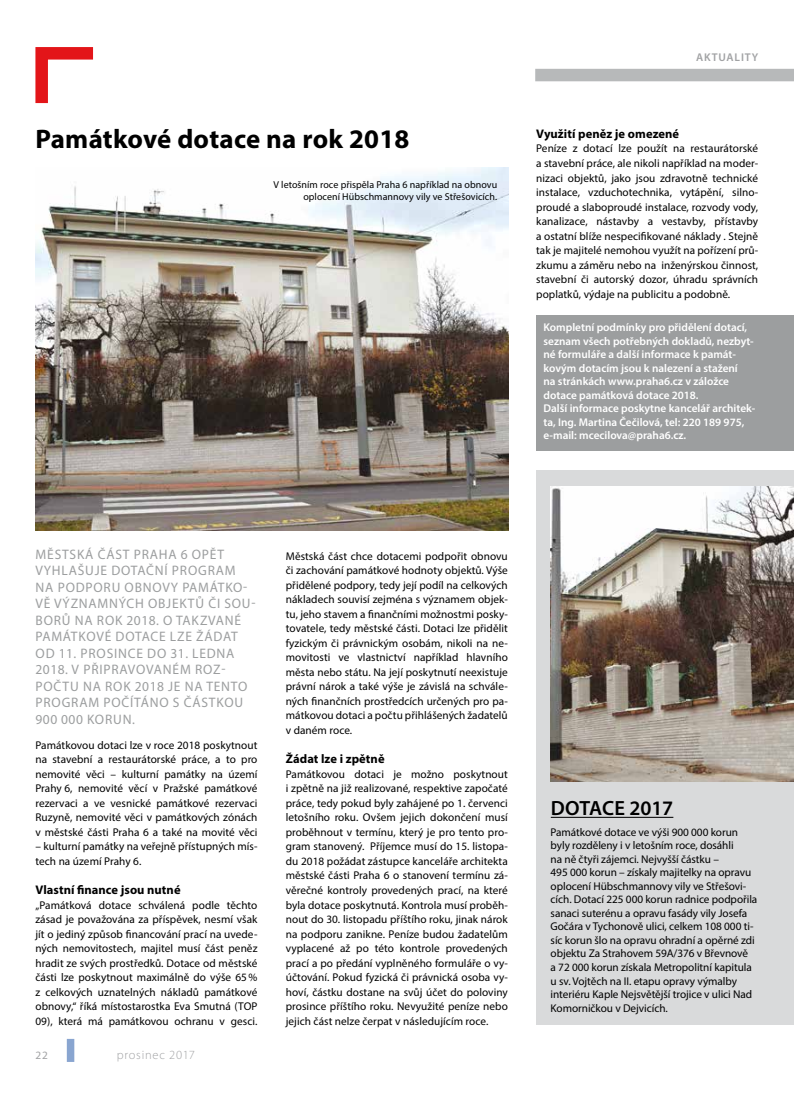
<style>
.page{position:relative;width:794px;height:1110px;background:#fff}
.page>*{position:absolute;margin:0;border:0;box-sizing:border-box;transform-origin:0 0}
.t1{font:700 26.88px "Myriad Pro";letter-spacing:.01em;color:#000}
.t2{font:600 20.62px "Myriad Pro";letter-spacing:-.005em;color:#000}
.t3{font:13.75px/16.5px "Myriad Pro";letter-spacing:.06em;color:#9c9e9f}
.t4{font:700 12.5px "Myriad Pro";letter-spacing:.005em;color:#000}
.t5{font:300 12.5px "Myriad Pro";letter-spacing:.06em;color:#a1a2a4}
.t6{font:11.25px/14.5px "Myriad Pro";letter-spacing:-.005em;color:#000;text-align:justify}
.t7{font:600 11.25px/13.5px "Myriad Pro";color:#fff}
.t8{font:600 11.25px "Myriad Pro";letter-spacing:.08em;color:#a1a2a4}
.t9{font:11.25px "Myriad Pro";color:#a1a2a4}
.t10{font:10px/12px "Myriad Pro";letter-spacing:.005em;color:#000;text-align:right}
</style>
<div class="page">
<div style="left:67px;top:1038px;width:7px;height:23px;background:#89a5d0"></div>
<div style="left:535px;top:69px;width:259px;height:12px;background:#b7b9ba"></div>
<div style="left:536px;top:470px;width:258px;height:554px;background:#d9dadb"></div>
<svg style="left:35px;top:47px;width:59px;height:57px"></svg>
<img style="left:35px;top:167px;width:473px;height:363px">
<img style="left:550px;top:486px;width:244px;height:295px">
<hr style="left:551px;top:816px;width:122px;height:1px;background:#000">
<div style="left:536px;top:315px;width:258px;height:135px;background:#9c9e9f"></div>
<h1 class="t1" style="left:35px;top:121px;width:375px">Památkové dotace na rok 2018</h1>
<p class="t10" style="left:273px;top:179px;width:225px">V letošním roce přispěla Praha 6 například na obnovu oplocení Hübschmannovy vily ve Střešovicích.</p>
<p class="t8" style="left:696px;top:50px;width:64px">AKTUALITY</p>
<p class="t4" style="left:536px;top:125px;width:144px">Využití peněz je omezené</p>
<p class="t6" style="left:536px;top:141px;width:223px">Peníze z dotací lze použít na restaurátorské a stavební práce, ale nikoli například na moder&shy;nizaci objektů, jako jsou zdravotně technické instalace, vzduchotechnika, vytápění, silno&shy;proudé a slaboproudé instalace, rozvody vody, kanalizace, nástavby a vestavby, přístavby a ostatní blíže nespecifikované náklady . Stejně tak je majitelé nemohou využít na pořízení prů&shy;zkumu a záměru nebo na inženýrskou činnost, stavební či autorský dozor, úhradu správních poplatků, výdaje na publicitu a podobně.</p>
<p class="t7" style="left:543px;top:320px;width:213px">Kompletní podmínky pro přidělení dotací, seznam všech potřebných dokladů, nezbyt&shy;né formuláře a další informace k památ&shy;kovým dotacím jsou k nalezení a stažení<br>na stránkách www.praha6.cz v záložce dotace památková dotace 2018.<br>Další informace poskytne kancelář architek&shy;ta, Ing. Martina Čečilová, tel: 220 189 975, e-mail: mcecilova@praha6.cz.</p>
<p class="t3" style="left:35px;top:545px;width:222px">MĚSTSKÁ ČÁST PRAHA 6 OPĚT<br>VYHLAŠUJE DOTAČNÍ PROGRAM<br>NA PODPORU OBNOVY PAMÁTKO-<br>VĚ VÝZNAMNÝCH OBJEKTŮ ČI SOU-<br>BORŮ NA ROK 2018. O TAKZVANÉ<br>PAMÁTKOVÉ DOTACE LZE ŽÁDAT<br>OD 11. PROSINCE DO 31. LEDNA<br>2018. V PŘIPRAVOVANÉM ROZ-<br>POČTU NA ROK 2018 JE NA TENTO<br>PROGRAM POČÍTÁNO S ČÁSTKOU<br>900 000 KORUN.</p>
<p class="t6" style="left:35px;top:737px;width:223px">Památkovou dotaci lze v roce 2018 poskytnout na stavební a restaurátorské práce, a to pro nemovité věci – kulturní památky na území Prahy 6, nemovité věcí v Pražské památkové rezervaci a ve vesnické památkové rezervaci Ruzyně, nemovité věci v památkových zónách v městské části Praha 6 a také na movité věci</p>
<p class="t6" style="left:35px;top:838px;width:223px">– kulturní památky na veřejně přístupných mís&shy;tech na území Prahy 6.</p>
<p class="t4" style="left:35px;top:881px;width:147px">Vlastní finance jsou nutné</p>
<p class="t6" style="left:35px;top:897px;width:223px">„Památková dotace schválená podle těchto zásad je považována za příspěvek, nesmí však jít o jediný způsob financování prací na uvede&shy;ných nemovitostech, majitel musí část peněz hradit ze svých prostředků. Dotace od městské části lze poskytnout maximálně do výše 65% z celkových uznatelných nákladů památkové obnovy,“ říká místostarostka Eva Smutná (TOP 09), která má památkovou ochranu v gesci.</p>
<p class="t9" style="left:35px;top:1048px;width:14px">22</p>
<p class="t5" style="left:117px;top:1047px;width:79px">prosinec 2017</p>
<p class="t6" style="left:286px;top:548px;width:223px">Městská část chce dotacemi podpořit obnovu či zachování památkové hodnoty objektů. Výše přidělené podpory, tedy její podíl na celkových nákladech souvisí zejména s významem objek&shy;tu, jeho stavem a finančními možnostmi posky&shy;tovatele, tedy městské části. Dotaci lze přidělit fyzickým či právnickým osobám, nikoli na ne&shy;movitosti ve vlastnictví například hlavního města nebo státu. Na její poskytnutí neexistuje právní nárok a také výše je závislá na schvále&shy;ných finančních prostředcích určených pro pa&shy;mátkovou dotaci a počtu přihlášených žadatelů v daném roce.</p>
<p class="t4" style="left:286px;top:750px;width:100px">Žádat lze i zpětně</p>
<p class="t6" style="left:286px;top:766px;width:223px">Památkovou dotaci je možno poskytnout i zpětně na již realizované, respektive započaté práce, tedy pokud byly zahájené po 1. červenci letošního roku. Ovšem jejich dokončení musí proběhnout v termínu, který je pro tento pro&shy;gram stanovený. Příjemce musí do 15. listopa&shy;du 2018 požádat zástupce kanceláře architekta městské části Praha 6 o stanovení termínu zá&shy;věrečné kontroly provedených prací, na které byla dotace poskytnutá. Kontrola musí proběh&shy;nout do 30. listopadu příštího roku, jinak nárok na podporu zanikne. Peníze budou žadatelům vyplacené až po této kontrole provedených prací a po předání vyplněného formuláře o vy&shy;účtování. Pokud fyzická či právnická osoba vy&shy;hoví, částku dostane na svůj účet do poloviny prosince příštího roku. Nevyužité peníze nebo jejich část nelze čerpat v následujícím roce.</p>
<h2 class="t2" style="left:551px;top:795px;width:124px">DOTACE 2017</h2>
<p class="t6" style="left:550px;top:824px;width:208px;line-height:13.5px;text-align:left">Památkové dotace ve výši 900 000 korun byly rozděleny i v letošním roce, dosáhli<br>na ně čtyři zájemci. Nejvyšší částku –<br>495 000 korun – získaly majitelky na opravu oplocení Hübschmannovy vily ve Střešovi&shy;cích. Dotací 225 000 korun radnice podpořila sanaci suterénu a opravu fasády vily Josefa Gočára v Tychonově ulici, celkem 108 000 ti&shy;síc korun šlo na opravu ohradní a opěrné zdi objektu Za Strahovem 59A/376 v Břevnově<br>a 72 000 korun získala Metropolitní kapitula u sv. Vojtěch na II. etapu opravy výmalby interiéru Kaple Nejsvětější trojice v ulici Nad Komorničkou v Dejvicích.</p>
</div>
